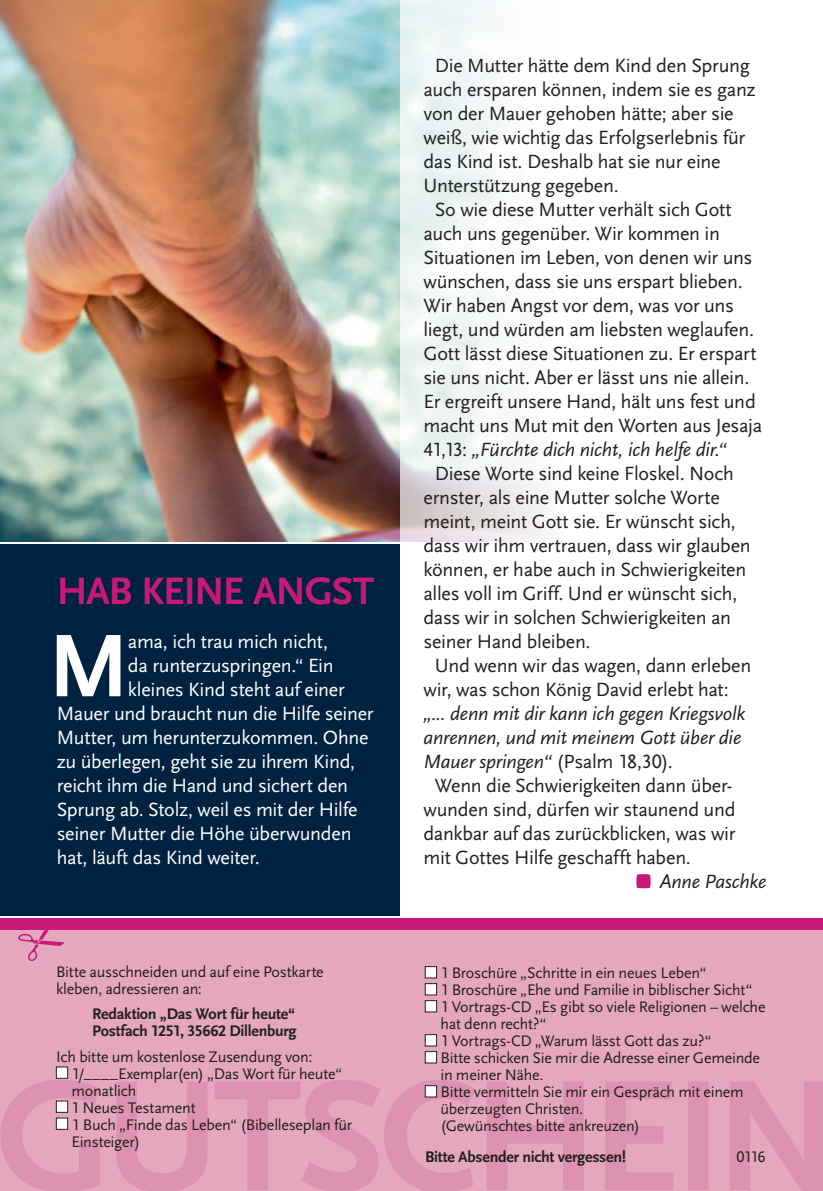
<style>
.page{position:relative;width:823px;height:1191px;background:#fff}
.page>*{position:absolute;margin:0;border:0;box-sizing:border-box;transform-origin:0 0}
.t1{font:700 92.8px "Scala Sans LF";color:#fff}
.t2{font:700 40px "Scala Sans LF";letter-spacing:-.03em;color:#c71a78}
.t3{font:20px "Scala Sans LF";letter-spacing:-.015em;color:#231f20}
.t4{font:20px "Scala Sans LF";letter-spacing:-.015em;color:#fff}
.t5{font:italic 20px "Scala Sans LF";letter-spacing:-.01em;color:#231f20}
.t6{font:16px/17px "Scala Sans LF";letter-spacing:-.015em;color:#231f20}
.t7{font:700 16px/17px "Scala Sans LF";letter-spacing:-.02em;color:#231f20}
.s1{font-style:normal}
</style>
<div class="page">
<img style="left:399px;top:0;width:145px;height:541px">
<div style="left:0;top:544px;width:399px;height:372px;background:#002241"></div>
<img style="left:0;top:0;width:399px;height:541px">
<hr style="left:822px;top:696px;width:1px;height:206px;background:#e4a7be">
<div style="left:0;top:926px;width:822px;height:265px;background:#e4a7be"></div>
<div style="left:0;top:918px;width:822px;height:12px;background:#c71a78"></div>
<svg style="left:0;top:1080px;width:822px;height:111px"></svg>
<div style="left:56px;top:1067px;width:12px;height:11px;background:#fff"></div>
<div style="left:56px;top:1066px;width:12px;height:12px;border:1px solid #231f20"></div>
<div style="left:56px;top:1101px;width:12px;height:11px;background:#fff"></div>
<div style="left:56px;top:1100px;width:12px;height:12px;border:1px solid #231f20"></div>
<div style="left:56px;top:1118px;width:12px;height:11px;background:#fff"></div>
<div style="left:56px;top:1117px;width:12px;height:12px;border:1px solid #231f20"></div>
<div style="left:425px;top:966px;width:11px;height:12px;background:#fff"></div>
<div style="left:425px;top:966px;width:11px;height:12px;border:1px solid #231f20"></div>
<div style="left:425px;top:983px;width:11px;height:12px;background:#fff"></div>
<div style="left:425px;top:983px;width:11px;height:12px;border:1px solid #231f20"></div>
<div style="left:425px;top:1000px;width:11px;height:12px;background:#fff"></div>
<div style="left:425px;top:1000px;width:11px;height:12px;border:1px solid #231f20"></div>
<div style="left:425px;top:1034px;width:11px;height:12px;background:#fff"></div>
<div style="left:425px;top:1034px;width:11px;height:12px;border:1px solid #231f20"></div>
<div style="left:425px;top:1051px;width:11px;height:12px;background:#fff"></div>
<div style="left:425px;top:1051px;width:11px;height:12px;border:1px solid #231f20"></div>
<div style="left:425px;top:1085px;width:11px;height:12px;background:#fff"></div>
<div style="left:425px;top:1085px;width:11px;height:12px;border:1px solid #231f20"></div>
<svg style="left:18px;top:930px;width:47px;height:31px"></svg>
<svg style="left:636px;top:874px;width:14px;height:14px"></svg>
<h2 class="t2" style="left:57px;top:567px;width:319px">HAB KEINE ANGST</h2>
<h1 class="t1" style="left:48px;top:610px;width:83px">M</h1>
<p class="t4" style="left:128px;top:630px;width:201px">ama, ich trau mich nicht,</p>
<p class="t4" style="left:128px;top:654px;width:207px">da runterzuspringen.“ Ein</p>
<p class="t4" style="left:128px;top:678px;width:218px">kleines Kind steht auf einer</p>
<p class="t4" style="left:57px;top:702px;width:318px">Mauer und braucht nun die Hilfe seiner</p>
<p class="t4" style="left:57px;top:726px;width:313px">Mutter, um herunterzukommen. Ohne</p>
<p class="t4" style="left:57px;top:750px;width:300px">zu überlegen, geht sie zu ihrem Kind,</p>
<p class="t4" style="left:57px;top:774px;width:293px">reicht ihm die Hand und sichert den</p>
<p class="t4" style="left:57px;top:798px;width:302px">Sprung ab. Stolz, weil es mit der Hilfe</p>
<p class="t4" style="left:57px;top:822px;width:296px">seiner Mutter die Höhe überwunden</p>
<p class="t4" style="left:57px;top:846px;width:204px">hat, läuft das Kind weiter.</p>
<p class="t6" style="left:56px;top:963px;width:269px">Bitte ausschneiden und auf eine Postkarte kleben, adressieren an:</p>
<p class="t7" style="left:92px;top:1005px;width:206px">Redaktion „Das Wort für heute“<br>Postfach 1251, 35662 Dillenburg</p>
<p class="t6" style="left:71px;top:1047px;width:282px;text-indent:-15px">Ich bitte um kostenlose Zusendung von:<br>1/____Exemplar(en) „Das Wort für heute“ monatlich<br>1 Neues Testament<br>1 Buch „Finde das Leben“ (Bibelleseplan für<br>Einsteiger)</p>
<p class="t3" style="left:434px;top:54px;width:316px">Die Mutter hätte dem Kind den Sprung</p>
<p class="t3" style="left:423px;top:78px;width:333px">auch ersparen können, indem sie es ganz</p>
<p class="t3" style="left:423px;top:102px;width:311px">von der Mauer gehoben hätte; aber sie</p>
<p class="t3" style="left:423px;top:126px;width:323px">weiß, wie wichtig das Erfolgserlebnis für</p>
<p class="t3" style="left:423px;top:150px;width:298px">das Kind ist. Deshalb hat sie nur eine</p>
<p class="t3" style="left:423px;top:174px;width:197px">Unterstützung gegeben.</p>
<p class="t3" style="left:434px;top:198px;width:298px">So wie diese Mutter verhält sich Gott</p>
<p class="t3" style="left:423px;top:222px;width:298px">auch uns gegenüber. Wir kommen in</p>
<p class="t3" style="left:423px;top:246px;width:330px">Situationen im Leben, von denen wir uns</p>
<p class="t3" style="left:423px;top:270px;width:320px">wünschen, dass sie uns erspart blieben.</p>
<p class="t3" style="left:423px;top:294px;width:312px">Wir haben Angst vor dem, was vor uns</p>
<p class="t3" style="left:423px;top:318px;width:332px">liegt, und würden am liebsten weglaufen.</p>
<p class="t3" style="left:423px;top:342px;width:334px">Gott lässt diese Situationen zu. Er erspart</p>
<p class="t3" style="left:423px;top:366px;width:327px">sie uns nicht. Aber er lässt uns nie allein.</p>
<p class="t3" style="left:423px;top:390px;width:333px">Er ergreift unsere Hand, hält uns fest und</p>
<p class="t3" style="left:423px;top:414px;width:340px">macht uns Mut mit den Worten aus Jesaja</p>
<p class="t5" style="left:423px;top:438px;width:305px"><span class="s1">41,13:</span> „Fürchte dich nicht, ich helfe dir.“</p>
<p class="t3" style="left:434px;top:462px;width:300px">Diese Worte sind keine Floskel. Noch</p>
<p class="t3" style="left:423px;top:486px;width:297px">ernster, als eine Mutter solche Worte</p>
<p class="t3" style="left:423px;top:510px;width:313px">meint, meint Gott sie. Er wünscht sich,</p>
<p class="t3" style="left:423px;top:534px;width:328px">dass wir ihm vertrauen, dass wir glauben</p>
<p class="t3" style="left:423px;top:558px;width:324px">können, er habe auch in Schwierigkeiten</p>
<p class="t3" style="left:423px;top:582px;width:315px">alles voll im Griff. Und er wünscht sich,</p>
<p class="t3" style="left:423px;top:606px;width:309px">dass wir in solchen Schwierigkeiten an</p>
<p class="t3" style="left:423px;top:630px;width:168px">seiner Hand bleiben.</p>
<p class="t3" style="left:434px;top:654px;width:318px">Und wenn wir das wagen, dann erleben</p>
<p class="t3" style="left:423px;top:678px;width:306px">wir, was schon König David erlebt hat:</p>
<p class="t5" style="left:423px;top:702px;width:323px">„... denn mit dir kann ich gegen Kriegsvolk</p>
<p class="t5" style="left:423px;top:726px;width:319px">anrennen, und mit meinem Gott über die</p>
<p class="t5" style="left:423px;top:750px;width:251px">Mauer springen“ <span class="s1">(Psalm 18,30).</span></p>
<p class="t3" style="left:434px;top:774px;width:299px">Wenn die Schwierigkeiten dann über-</p>
<p class="t3" style="left:423px;top:798px;width:313px">wunden sind, dürfen wir staunend und</p>
<p class="t3" style="left:423px;top:822px;width:313px">dankbar auf das zurückblicken, was wir</p>
<p class="t3" style="left:423px;top:846px;width:269px">mit Gottes Hilfe geschafft haben.</p>
<p class="t5" style="left:659px;top:870px;width:109px">Anne Paschke</p>
<p class="t6" style="left:440px;top:964px;width:326px">1 Broschüre „Schritte in ein neues Leben“<br>1 Broschüre „Ehe und Familie in biblischer Sicht“<br>1 Vortrags-CD „Es gibt so viele Religionen – welche hat denn recht?“<br>1 Vortrags-CD „Warum lässt Gott das zu?“<br>Bitte schicken Sie mir die Adresse einer Gemeinde in meiner Nähe.<br>Bitte vermitteln Sie mir ein Gespräch mit einem überzeugten Christen.<br>(Gewünschtes bitte ankreuzen)</p>
<p class="t7" style="left:425px;top:1148px;width:202px">Bitte Absender nicht vergessen!</p>
<p class="t6" style="left:736px;top:1148px;width:30px">0116</p>
</div>
